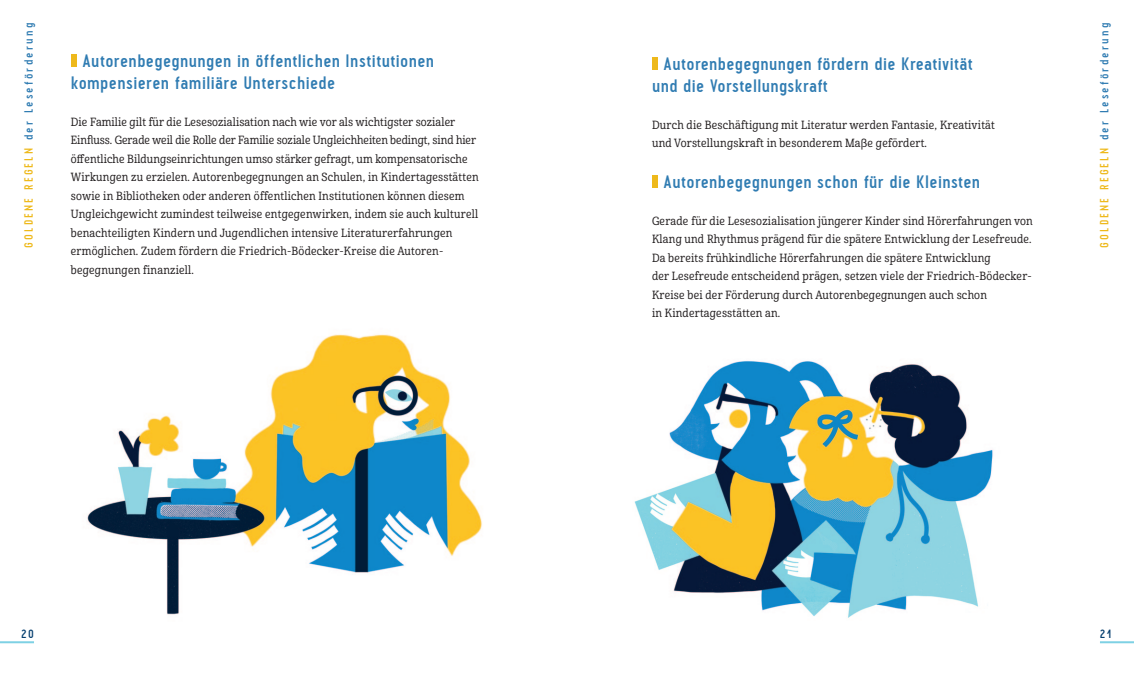
<style>
.page{position:relative;width:1134px;height:681px;background:#fff}
.page>*{position:absolute;margin:0;border:0;box-sizing:border-box;transform-origin:0 0}
.haslo_1{font:700 18px/22px "Pekora";letter-spacing:.02em;color:#307cb2}
.tytul_BIG{font:700 12px "Pekora";letter-spacing:.185em;color:#307cb2}
.t1{font:700 12px "Pekora";color:#063f6f}
.tekst_glowny{font:11.5px/18.5px "Cabrito Con Med";letter-spacing:.02em;color:#231f20}
.s1{color:#eeb91b}
</style>
<div class="page">
<img style="left:87px;top:334px;width:395px;height:281px">
<img style="left:634px;top:361px;width:359px;height:257px">
<div style="left:652px;top:57px;width:6px;height:12px;background:#eeb91b"></div>
<div style="left:652px;top:175px;width:6px;height:12px;background:#eeb91b"></div>
<div style="left:71px;top:54px;width:6px;height:13px;background:#eeb91b"></div>
<hr style="left:0;top:641px;width:34px;height:2px;background:#7ed1e4">
<hr style="left:1100px;top:641px;width:34px;height:2px;background:#7ed1e4">
<p class="tytul_BIG" style="left:22px;top:248px;width:226px;rotate:-90deg"><span class="s1">GOLDENE REGELN</span> der Leseförderung</p>
<p class="tytul_BIG" style="left:1097px;top:248px;width:226px;rotate:-90deg"><span class="s1">GOLDENE REGELN</span> der Leseförderung</p>
<p class="haslo_1" style="left:71px;top:50px;width:365px;text-indent:11px">Autorenbegegnungen in öffentlichen Institutionen kompensieren familiäre Unterschiede</p>
<p class="tekst_glowny" style="left:71px;top:113px;width:409px">Die Familie gilt für die Lesesozialisation nach wie vor als wichtigster sozialer Einfluss. Gerade weil die Rolle der Familie soziale Ungleichheiten bedingt, sind hier öffentliche Bildungseinrichtungen umso stärker gefragt, um kompensatorische Wirkungen zu erzielen. Autorenbegegnungen an Schulen, in Kindertagesstätten sowie in Bibliotheken oder anderen öffentlichen Institutionen können diesem Ungleichgewicht zumindest teilweise entgegenwirken, indem sie auch kulturell benachteiligten Kindern und Jugendlichen intensive Literaturerfahrungen ermöglichen. Zudem fördern die Friedrich-Bödecker-Kreise die Autoren&shy;begegnungen finanziell.</p>
<p class="haslo_1" style="left:652px;top:53px;width:322px;text-indent:11px">Autorenbegegnungen fördern die Kreativität und die Vorstellungskraft</p>
<p class="tekst_glowny" style="left:652px;top:115px;width:344px">Durch die Beschäftigung mit Literatur werden Fantasie, Kreativität und Vorstellungskraft in besonderem Maße gefördert.</p>
<p class="haslo_1" style="left:663px;top:171px;width:318px">Autorenbegegnungen schon für die Kleinsten</p>
<p class="tekst_glowny" style="left:652px;top:211px;width:382px">Gerade für die Lesesozialisation jüngerer Kinder sind Hörerfahrungen von<br>Klang und Rhythmus prägend für die spätere Entwicklung der Lesefreude.</p>
<p class="tekst_glowny" style="left:652px;top:248px;width:381px">Da bereits frühkindliche Hörerfahrungen die spätere Entwicklung<br>der Lesefreude entscheidend prägen, setzen viele der Friedrich-Bödecker-Kreise bei der Förderung durch Autorenbegegnungen auch schon<br>in Kindertagesstätten an.</p>
<p class="t1" style="left:21px;top:627px;width:14px">20</p>
<p class="t1" style="left:1100px;top:627px;width:13px">21</p>
</div>
